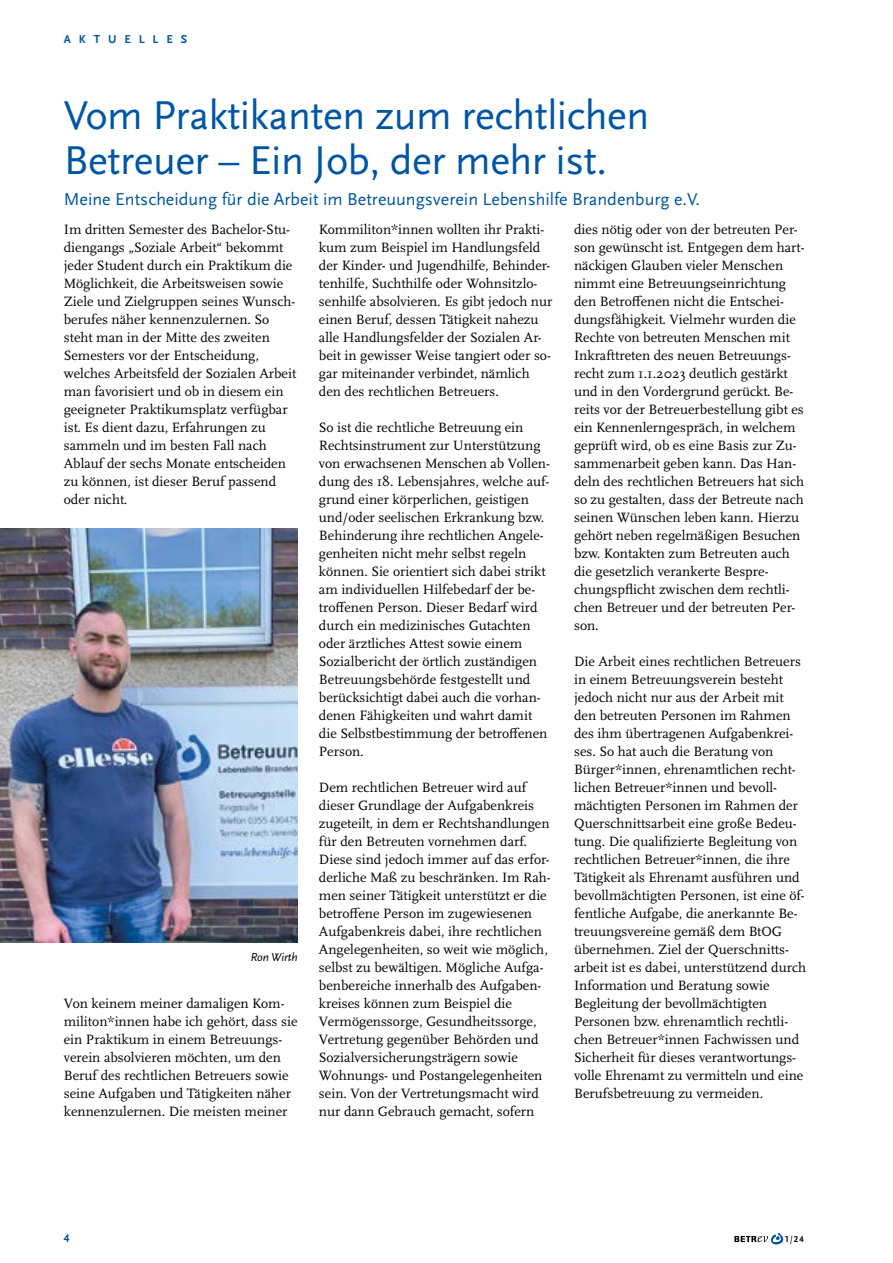
<style>
.page{position:relative;width:893px;height:1263px;background:#fff}
.page>*{position:absolute;margin:0;border:0;box-sizing:border-box;transform-origin:0 0}
.t1{font:42px/45px "Scala Sans Pro";letter-spacing:-.01em;color:#0056a4}
.t2{font:18px "Scala Sans Pro";color:#0056a4}
.t3{font:14.1px/18px "Scala Pro";color:#000}
.t4{font:700 12px "Scala Sans Pro";letter-spacing:.66em;color:#0056a4}
.t5{font:italic 12px "Scala Sans Pro";letter-spacing:-.01em;color:#000}
.t6{font:700 9px "Scala Sans Pro";color:#000}
.s1{font-weight:400;font-style:italic}
</style>
<div class="page">
<svg style="left:734px;top:1233px;width:49px;height:11px"></svg>
<img style="left:0;top:528px;width:298px;height:414px">
<p class="t4" style="left:64px;top:32px;width:125px">AKTUELLES</p>
<h1 class="t1" style="left:64px;top:93px;width:587px">Vom Praktikanten zum rechtlichen<br>Betreuer – Ein Job, der mehr ist.</h1>
<p class="t2" style="left:64px;top:188px;width:638px">Meine Entscheidung für die Arbeit im Betreuungsverein Lebenshilfe Brandenburg e.V.</p>
<p class="t3" style="left:64px;top:221px;width:234px">Im dritten Semester des Bachelor-Stu&shy;diengangs „Soziale Arbeit“ bekommt jeder Student durch ein Praktikum die Möglichkeit, die Arbeitsweisen sowie Ziele und Zielgruppen seines Wunsch&shy;berufes näher kennenzulernen. So steht man in der Mitte des zweiten Semesters vor der Entscheidung, welches Arbeitsfeld der Sozialen Arbeit man favorisiert und ob in diesem ein geeigneter Praktikumsplatz verfügbar ist. Es dient dazu, Erfahrungen zu sammeln und im besten Fall nach Ablauf der sechs Monate entscheiden zu können, ist dieser Beruf passend oder nicht.</p>
<p class="t3" style="left:319px;top:221px;width:235px">Kommiliton*innen wollten ihr Prakti&shy;kum zum Beispiel im Handlungsfeld der Kinder- und Jugendhilfe, Behinder&shy;tenhilfe, Suchthilfe oder Wohnsitzlo&shy;senhilfe absolvieren. Es gibt jedoch nur einen Beruf, dessen Tätigkeit nahezu alle Handlungsfelder der Sozialen Ar&shy;beit in gewisser Weise tangiert oder so&shy;gar miteinander verbindet, nämlich den des rechtlichen Betreuers.</p>
<p class="t3" style="left:319px;top:419px;width:232px">So ist die rechtliche Betreuung ein Rechtsinstrument zur Unterstützung von erwachsenen Menschen ab Vollen&shy;dung des 18. Lebensjahres, welche auf&shy;grund einer körperlichen, geistigen und/oder seelischen Erkrankung bzw.<br>Behinderung ihre rechtlichen Angele&shy;genheiten nicht mehr selbst regeln können. Sie orientiert sich dabei strikt am individuellen Hilfebedarf der be&shy;troffenen Person. Dieser Bedarf wird durch ein medizinisches Gutachten oder ärztliches Attest sowie einem Sozialbericht der örtlich zuständigen Betreuungsbehörde festgestellt und berücksichtigt dabei auch die vorhan&shy;denen Fähigkeiten und wahrt damit die Selbstbestimmung der betroffenen Person.</p>
<p class="t3" style="left:319px;top:779px;width:233px">Dem rechtlichen Betreuer wird auf dieser Grundlage der Aufgabenkreis zugeteilt, in dem er Rechtshandlungen für den Betreuten vornehmen darf.<br>Diese sind jedoch immer auf das erfor&shy;derliche Maß zu beschränken. Im Rah&shy;men seiner Tätigkeit unterstützt er die betroffene Person im zugewiesenen Aufgabenkreis dabei, ihre rechtlichen Angelegenheiten, so weit wie möglich, selbst zu bewältigen. Mögliche Aufga&shy;benbereiche innerhalb des Aufgaben&shy;kreises können zum Beispiel die Vermögenssorge, Gesundheitssorge, Vertretung gegenüber Behörden und Sozialversicherungsträgern sowie Wohnungs- und Postangelegenheiten sein. Von der Vertretungsmacht wird nur dann Gebrauch gemacht, sofern</p>
<p class="t3" style="left:574px;top:221px;width:232px">dies nötig oder von der betreuten Per&shy;son gewünscht ist. Entgegen dem hart&shy;näckigen Glauben vieler Menschen nimmt eine Betreuungseinrichtung den Betroffenen nicht die Entschei&shy;dungsfähigkeit. Vielmehr wurden die Rechte von betreuten Menschen mit Inkrafttreten des neuen Betreuungs&shy;recht zum 1.1.2023 deutlich gestärkt und in den Vordergrund gerückt. Be&shy;reits vor der Betreuerbestellung gibt es ein Kennenlerngespräch, in welchem geprüft wird, ob es eine Basis zur Zu&shy;sammenarbeit geben kann. Das Han&shy;deln des rechtlichen Betreuers hat sich so zu gestalten, dass der Betreute nach seinen Wünschen leben kann. Hierzu gehört neben regelmäßigen Besuchen bzw. Kontakten zum Betreuten auch die gesetzlich verankerte Bespre&shy;chungspflicht zwischen dem rechtli&shy;chen Betreuer und der betreuten Per&shy;son.</p>
<p class="t3" style="left:574px;top:653px;width:234px">Die Arbeit eines rechtlichen Betreuers in einem Betreuungsverein besteht jedoch nicht nur aus der Arbeit mit den betreuten Personen im Rahmen des ihm übertragenen Aufgabenkrei&shy;ses. So hat auch die Beratung von Bürger*innen, ehrenamtlichen recht&shy;lichen Betreuer*innen und bevoll&shy;mächtigten Personen im Rahmen der Querschnittsarbeit eine große Bedeu&shy;tung. Die qualifizierte Begleitung von rechtlichen Betreuer*innen, die ihre Tätigkeit als Ehrenamt ausführen und bevollmächtigten Personen, ist eine öf&shy;fentliche Aufgabe, die anerkannte Be&shy;treuungsvereine gemäß dem BtOG übernehmen. Ziel der Querschnitts&shy;arbeit ist es dabei, unterstützend durch Information und Beratung sowie Begleitung der bevollmächtigten Personen bzw. ehrenamtlich rechtli&shy;chen Betreuer*innen Fachwissen und Sicherheit für dieses verantwortungs&shy;volle Ehrenamt zu vermitteln und eine Berufsbetreuung zu vermeiden.</p>
<p class="t5" style="left:250px;top:950px;width:49px">Ron Wirth</p>
<p class="t3" style="left:64px;top:995px;width:235px">Von keinem meiner damaligen Kom&shy;militon*innen habe ich gehört, dass sie ein Praktikum in einem Betreuungs&shy;verein absolvieren möchten, um den Beruf des rechtlichen Betreuers sowie seine Aufgaben und Tätigkeiten näher kennenzulernen. Die meisten meiner</p>
<p class="t4" style="left:64px;top:1231px;width:7px">4</p>
<p class="t6" style="left:785px;top:1234px;width:20px">1<span class="s1">|</span>24</p>
</div>
